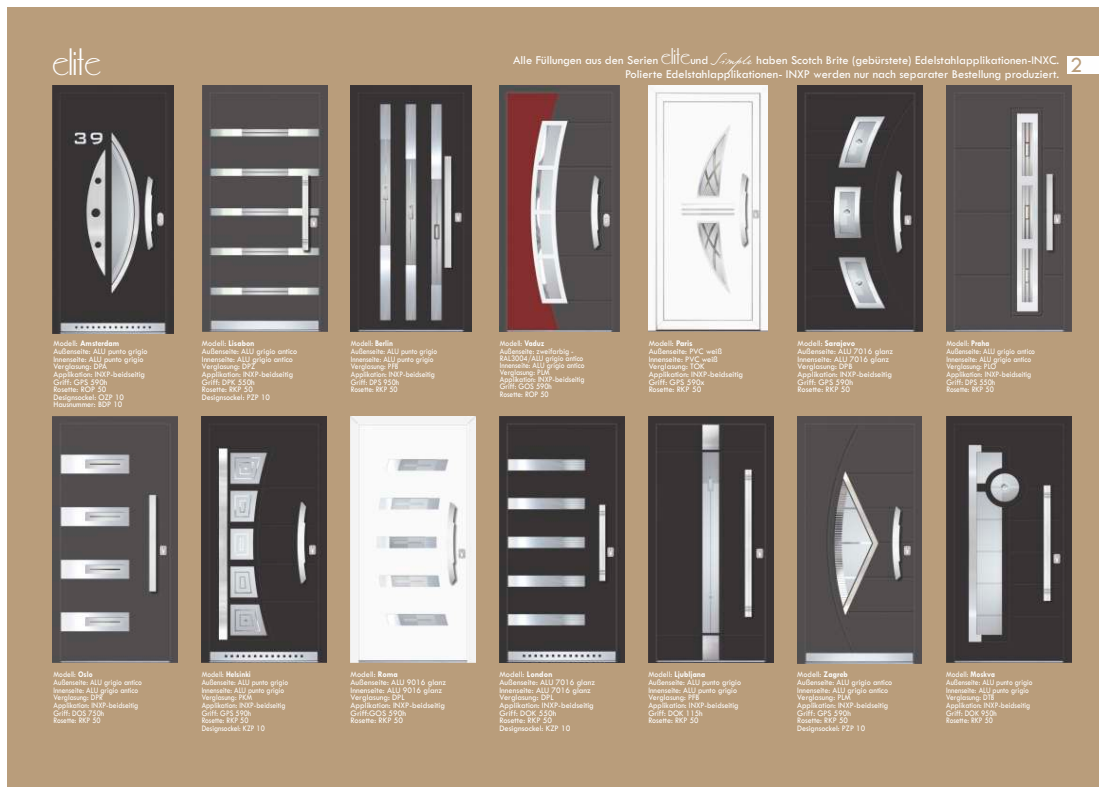
<style>
.page{position:relative;width:1099px;height:801px;background:#fff}
.page>*{position:absolute;margin:0;border:0;box-sizing:border-box;transform-origin:0 0}
.t1{font:33.38px "Maharlika";color:#fefefe}
.t2{font:22.5px "Tw Cen";color:#b99d7b}
.t3{font:12.5px "Tw Cen";color:#fefefe}
.t4{font:8.75px/7.6px "Tw Cen";color:#fefefe;scale:.96 1}
.t5{font:8.75px/7.6px "Tw Cen";color:#fefefe;scale:.86 1}
.t6{font:8.75px/7.6px "Tw Cen";color:#fefefe;scale:.85 1}
.t7{font:8.75px/7.6px "Tw Cen";color:#fefefe;scale:.93 1}
.t8{font:8.75px/7.6px "Tw Cen";color:#fefefe;scale:.92 1}
.s1{font-family:"Maharlika";font-size:20px}
.s2{font-family:"Tesla";font-size:17.5px}
.s3{font-weight:700}
</style>
<div class="page">
<div style="left:7px;top:7px;width:1091px;height:780px;background:#b99d7b"></div>
<div style="left:1067px;top:56px;width:31px;height:18px;background:#fefefe"></div>
<img style="left:351px;top:86px;width:120px;height:246px">
<img style="left:202px;top:85px;width:125px;height:247px">
<img style="left:648px;top:85px;width:119px;height:247px">
<img style="left:946px;top:85px;width:125px;height:247px">
<img style="left:797px;top:85px;width:125px;height:247px">
<img style="left:648px;top:416px;width:125px;height:247px">
<img style="left:53px;top:416px;width:125px;height:247px">
<img style="left:350px;top:416px;width:125px;height:247px">
<img style="left:202px;top:416px;width:125px;height:247px">
<img style="left:499px;top:416px;width:125px;height:247px">
<img style="left:946px;top:416px;width:125px;height:247px">
<img style="left:53px;top:85px;width:121px;height:248px">
<img style="left:500px;top:85px;width:120px;height:246px">
<img style="left:797px;top:416px;width:124px;height:247px">
<h1 class="t1" style="left:52px;top:46px;width:50px">elite</h1>
<h2 class="t2" style="left:1070px;top:57px;width:14px">2</h2>
<h3 class="t3" style="left:513px;top:55px;width:548px">Alle Füllungen aus den Serien <span class="s1">elite</span>und <span class="s2">Simple</span> haben Scotch Brite (gebürstete) Edelstahlapplikationen-INXC.</h3>
<h3 class="t3" style="left:625px;top:69px;width:436px">Polierte Edelstahlapplikationen- INXP werden nur nach separater Bestellung produziert.</h3>
<p class="t7" style="left:53px;top:340px;width:103px">Modell: <span class="s3">Amsterdam<br></span>Außenseite: ALU punto grigio<br>Innenseite: ALU punto grigio<br>Verglasung: DPA<br>Applikation: INXP-beidseitig<br>Griff: GPS 590h<br>Rosette: ROP 50<br>Designsockel: OZP 10<br>Hausnummer: BDP 10</p>
<p class="t7" style="left:202px;top:340px;width:104px">Modell: <span class="s3">Lisabon<br></span>Außenseite: ALU grigio antico<br>Innenseite: ALU grigio antico<br>Verglasung: DPZ<br>Applikation: INXP-beidseitig<br>Griff: DPK 550h<br>Rosette: RKP 50<br>Designsockel: PZP 10</p>
<p class="t6" style="left:351px;top:340px;width:103px">Modell: <span class="s3">Berlin<br></span>Außenseite: ALU punto grigio<br>Innenseite: ALU punto grigio<br>Verglasung: PFB<br>Applikation: INXP-beidseitig<br>Griff: DPS 950h<br>Rosette: RKP 50</p>
<p class="t5" style="left:500px;top:341px;width:100px;line-height:7.1px">Modell: <span class="s3">Vaduz<br></span>Außenseite: zweifarbig -<br>RAL3004/ALU grigio antico<br>Innenseite: ALU grigio antico<br>Verglasung: PLM<br>Applikation: INXP-beidseitig<br>Griff: GOS 590h<br>Rosette: ROP 50</p>
<p class="t4" style="left:648px;top:340px;width:100px">Modell: <span class="s3">Paris<br></span>Außenseite: PVC weiß<br>Innenseite: PVC weiß<br>Verglasung: TOK<br>Applikation: INXP-beidseitig<br>Griff: GPS 590x<br>Rosette: RKP 50</p>
<p class="t4" style="left:797px;top:340px;width:101px">Modell: <span class="s3">Sarajevo<br></span>Außenseite: ALU 7016 glanz<br>Innenseite: ALU 7016 glanz<br>Verglasung: DPB<br>Applikation: INXP-beidseitig<br>Griff: GPS 590h<br>Rosette: RKP 50</p>
<p class="t5" style="left:946px;top:340px;width:104px">Modell: <span class="s3">Praha<br></span>Außenseite: ALU grigio antico<br>Innenseite: ALU grigio antico<br>Verglasung: PLO<br>Applikation: INXP-beidseitig<br>Griff: DPS 550h<br>Rosette: RKP 50</p>
<p class="t5" style="left:53px;top:671px;width:104px">Modell: <span class="s3">Oslo<br></span>Außenseite: ALU grigio antico<br>Innenseite: ALU grigio antico<br>Verglasung: DPR<br>Applikation: INXP-beidseitig<br>Griff: DOS 750h<br>Rosette: RKP 50</p>
<p class="t6" style="left:202px;top:671px;width:103px">Modell: <span class="s3">Helsinki<br></span>Außenseite: ALU punto grigio<br>Innenseite: ALU punto grigio<br>Verglasung: PKM<br>Applikation: INXP-beidseitig<br>Griff: GPS 590h<br>Rosette: RKP 50<br>Designsockel: KZP 10</p>
<p class="t4" style="left:350px;top:671px;width:101px">Modell: <span class="s3">Roma<br></span>Außenseite: ALU 9016 glanz<br>Innenseite: ALU 9016 glanz<br>Verglasung: DPL<br>Applikation: INXP-beidseitig<br>Griff:GOS 590h<br>Rosette: RKP 50</p>
<p class="t4" style="left:499px;top:671px;width:101px">Modell: <span class="s3">London<br></span>Außenseite: ALU 7016 glanz<br>Innenseite: ALU 7016 glanz<br>Verglasung: DPL<br>Applikation: INXP-beidseitig<br>Griff: DOK 550h<br>Rosette: RKP 50<br>Designsockel: KZP 10</p>
<p class="t8" style="left:648px;top:671px;width:102px">Modell: <span class="s3">Ljubljana<br></span>Außenseite: ALU punto grigio<br>Innenseite: ALU punto grigio<br>Verglasung: PFB<br>Applikation: INXP-beidseitig<br>Griff: DOK 115h<br>Rosette: RKP 50</p>
<p class="t8" style="left:797px;top:671px;width:105px">Modell: <span class="s3">Zagreb<br></span>Außenseite: ALU grigio antico<br>Innenseite: ALU grigio antico<br>Verglasung: PLM<br>Applikation: INXP-beidseitig<br>Griff: GPS 590h<br>Rosette: RKP 50<br>Designsockel: PZP 10</p>
<p class="t6" style="left:946px;top:671px;width:103px">Modell: <span class="s3">Moskva<br></span>Außenseite: ALU punto grigio<br>Innenseite: ALU punto grigio<br>Verglasung: DTB<br>Applikation: INXP-beidseitig<br>Griff: DOK 950h<br>Rosette: RKP 50</p>
</div>
